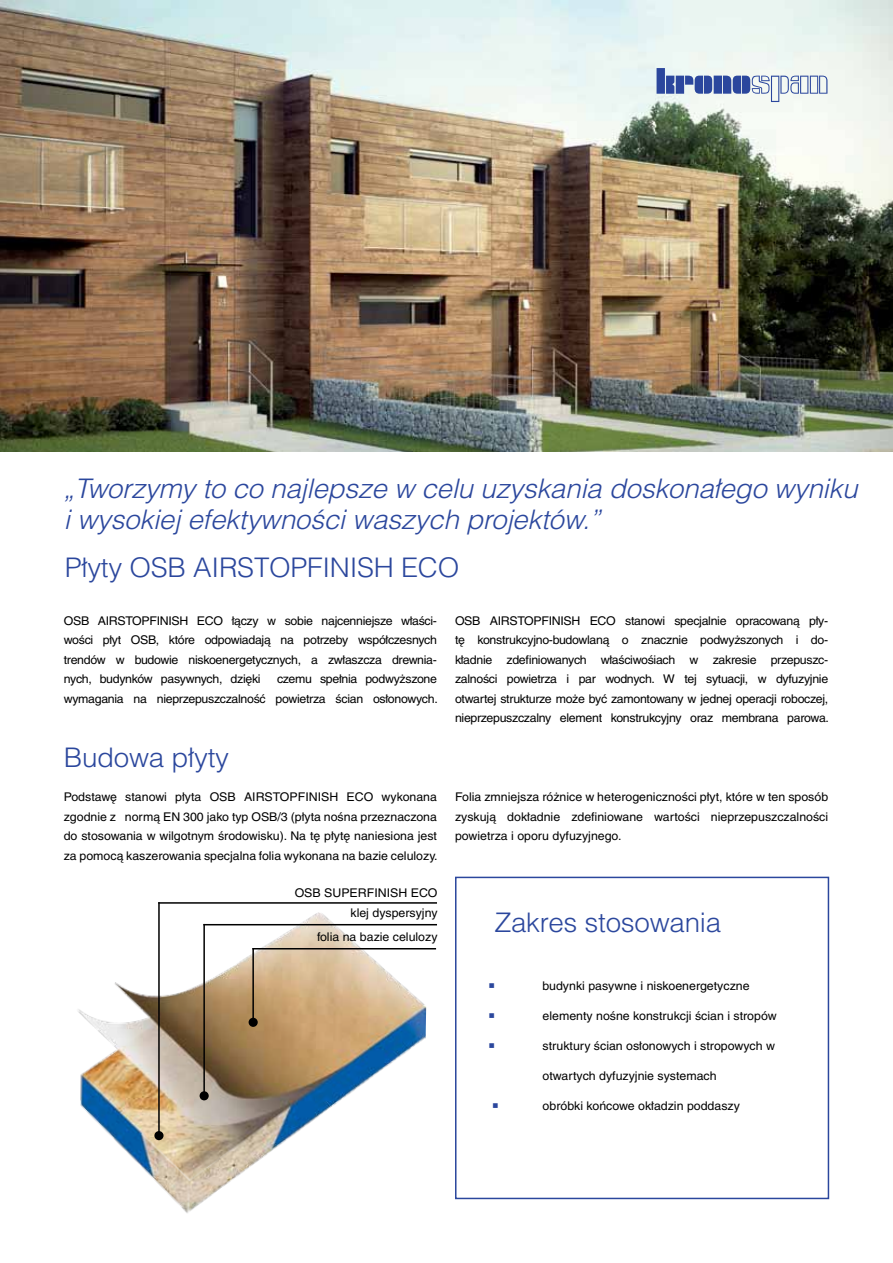
<style>
.page{position:relative;width:893px;height:1263px;background:#fff}
.page>*{position:absolute;margin:0;border:0;box-sizing:border-box;transform-origin:0 0}
.t1{font:italic 300 27px/31.5px "Helvetica CE";letter-spacing:-.01em;color:#2b479d}
.t2{font:300 27px "Helvetica CE";letter-spacing:-.01em;color:#2b479d}
.t3{font:12px/19.5px "Helvetica CE";color:#000;text-align:justify}
.t4{font:12px/19.5px "Helvetica CE";letter-spacing:-.025em;color:#000;text-align:right}
</style>
<div class="page">
<img style="left:0;top:0;width:893px;height:451px">
<img style="left:78px;top:912px;width:350px;height:301px">
<div style="left:455px;top:877px;width:374px;height:322px;border:2px solid #2b479d"></div>
<div style="left:249px;top:1018px;width:9px;height:9px;background:#000;border-radius:50%"></div>
<hr style="left:252px;top:948px;width:2px;height:72px;background:#000">
<hr style="left:252px;top:948px;width:184px;height:1px;background:#000">
<div style="left:200px;top:1091px;width:9px;height:9px;background:#000;border-radius:50%"></div>
<hr style="left:203px;top:924px;width:2px;height:172px;background:#000">
<hr style="left:203px;top:924px;width:234px;height:1px;background:#000">
<div style="left:154px;top:1131px;width:10px;height:9px;background:#000;border-radius:50%"></div>
<hr style="left:158px;top:902px;width:2px;height:233px;background:#000">
<hr style="left:158px;top:902px;width:279px;height:2px;background:#000">
<svg style="left:657px;top:68px;width:170px;height:34px"></svg>
<h1 class="t1" style="left:64px;top:472px;width:795px">„Tworzymy to co najlepsze w celu uzyskania doskonałego wyniku i wysokiej efektywności waszych projektów.”</h1>
<h1 class="t2" style="left:65px;top:552px;width:396px">Płyty OSB AIRSTOPFINISH ECO</h1>
<p class="t3" style="left:64px;top:611px;width:375px">OSB AIRSTOPFINISH ECO łączy w sobie najcenniejsze właści&shy;wości płyt OSB, które odpowiadają na potrzeby współczesnych trendów w budowie niskoenergetycznych, a zwłaszcza drewnia&shy;nych, budynków pasywnych, dzięki</p>
<p class="t4" style="left:64px;top:669px;width:375px">czemu spełnia podwyższone<br>wymagania na nieprzepuszczalność powietrza ścian osłonowych.</p>
<h1 class="t2" style="left:64px;top:743px;width:167px">Budowa płyty</h1>
<p class="t3" style="left:455px;top:611px;width:375px">OSB AIRSTOPFINISH ECO stanowi specjalnie opracowaną pły&shy;tę konstrukcyjno-budowlaną o znacznie podwyższonych i do&shy;kładnie zdefiniowanych właściwośiach w zakresie przepuszc&shy;zalności powietrza i par wodnych. W tej sytuacji, w dyfuzyjnie otwartej strukturze może być zamontowany w jednej operacji roboczej, nieprzepuszczalny element konstrukcyjny oraz membrana parowa.</p>
<p class="t3" style="left:64px;top:787px;width:375px">Podstawę stanowi płyta OSB AIRSTOPFINISH ECO wykonana zgodnie z normą EN 300 jako typ OSB/3 (płyta nośna przeznaczona do stosowania w wilgotnym środowisku). Na tę płytę naniesiona jest za pomocą kaszerowania specjalna folia wykonana na bazie celulozy.</p>
<p class="t3" style="left:455px;top:787px;width:375px">Folia zmniejsza różnice w heterogeniczności płyt, które w ten sposób zyskują dokładnie zdefiniowane wartości nieprzepuszczalności powietrza i oporu dyfuzyjnego.</p>
<p class="t3" style="left:295px;top:883px;width:144px">OSB SUPERFINISH ECO</p>
<p class="t3" style="left:350px;top:903px;width:89px">klej dyspersyjny</p>
<p class="t3" style="left:317px;top:927px;width:122px">folia na bazie celulozy</p>
<h1 class="t2" style="left:494px;top:907px;width:228px">Zakres stosowania</h1>
<p class="t3" style="left:543px;top:976px;width:208px">budynki pasywne i niskoenergetyczne</p>
<p class="t3" style="left:543px;top:1006px;width:235px">elementy nośne konstrukcji ścian i stropów</p>
<p class="t3" style="left:543px;top:1036px;width:234px">struktury ścian osłonowych i stropowych w</p>
<p class="t3" style="left:543px;top:1066px;width:176px">otwartych dyfuzyjnie systemach</p>
<p class="t3" style="left:543px;top:1096px;width:199px">obróbki końcowe okładzin poddaszy</p>
</div>
